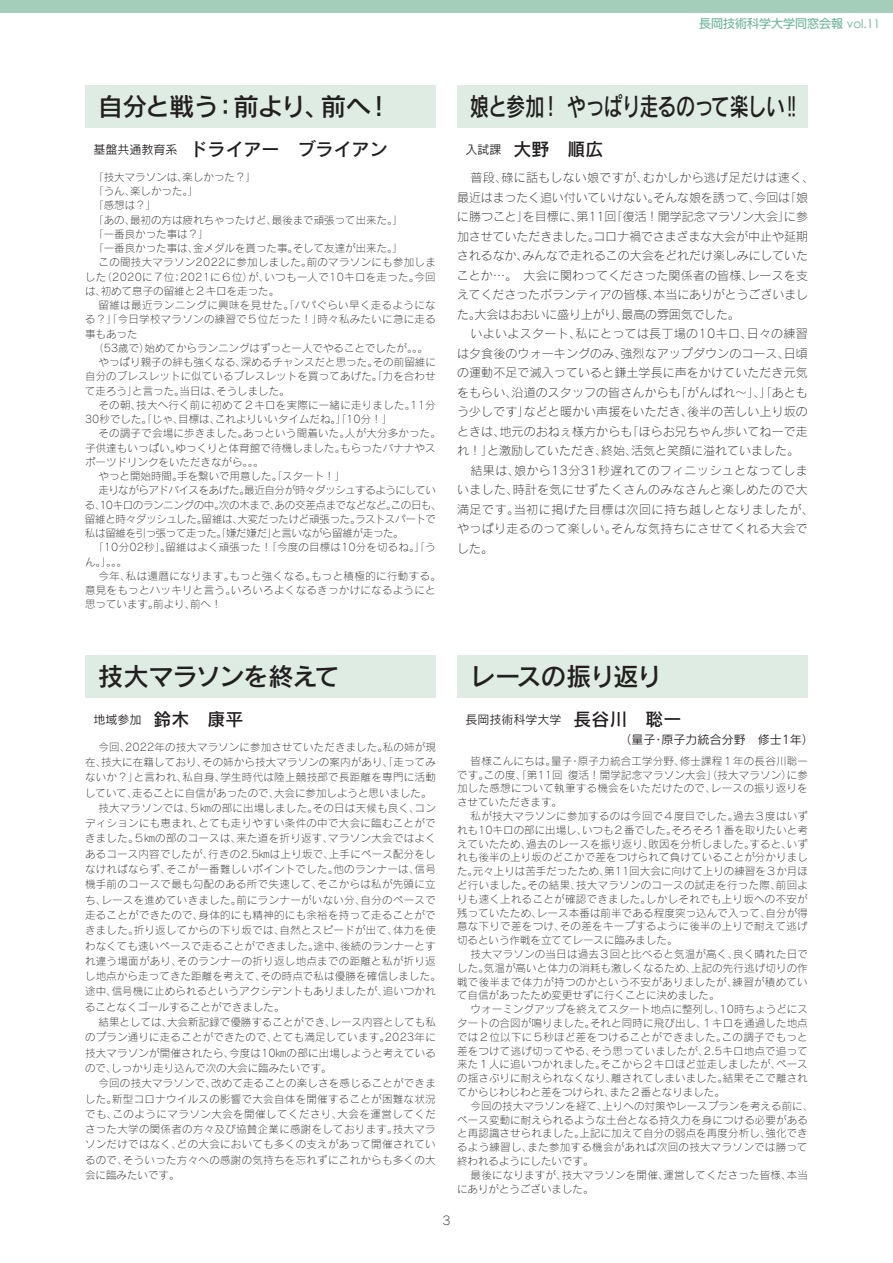
<style>
.page{position:relative;width:893px;height:1263px;background:#fff}
.page>*{position:absolute;margin:0;border:0;box-sizing:border-box;transform-origin:0 0}
.t1{font:25.5px "Rodin Pro DB";letter-spacing:-.055em;color:#231f20}
.t2{font:25.5px "Rodin Pro DB";letter-spacing:-.055em;color:#231f20;scale:.76 1}
.t3{font:25.5px "Rodin Pro DB";letter-spacing:-.075em;color:#231f20}
.t4{font:18px "Rodin Pro DB";color:#231f20}
.t5{font:12px/19.5px "Rodin Pro L";letter-spacing:.01em;color:#231f20}
.t6{font:12px/20.5px "Rodin Pro M";color:#231f20}
.t7{font:12px "Rodin Pro L";letter-spacing:.03em;color:#231f20}
.t8{font:12px "Rodin Pro L";letter-spacing:.045em;color:#231f20}
.t9{font:12px "Shin Go Pro";color:#69b396}
.t10{font:10.5px/13.8px "Rodin Pro L";letter-spacing:.015em;color:#231f20;text-align:justify}
.t11{font:10.5px "Rodin Pro L";letter-spacing:-.035em;color:#231f20}
.t12{font:10.5px "Rodin Pro L";letter-spacing:.035em;color:#231f20}
.t13{font:10.5px "Rodin Pro L";letter-spacing:-.03em;color:#231f20}
.t14{font:10.5px "Rodin Pro L";letter-spacing:-.04em;color:#231f20}
.t15{font:10.5px "Rodin Pro L";letter-spacing:.045em;color:#231f20}
.s1{font-family:"Century Gothic"}
.s2{font-family:"Rodin Pro M";font-size:12px}
.s3{font-family:"UD Shin Go Pr 6 N"}
.s4{font-family:"Rodin Pro DB";font-size:18px}
</style>
<div class="page">
<div style="left:0;top:0;width:893px;height:13px;background:#a4cdba"></div>
<div style="left:85px;top:85px;width:351px;height:43px;background:#deece4"></div>
<div style="left:457px;top:85px;width:351px;height:43px;background:#deece4"></div>
<div style="left:85px;top:655px;width:351px;height:42px;background:#deece4"></div>
<div style="left:457px;top:655px;width:351px;height:42px;background:#deece4"></div>
<p class="t9" style="left:699px;top:14px;width:183px">長岡技術科学大学同窓会報 <span class="s1">vol.11</span></p>
<h1 class="t1" style="left:98px;top:89px;width:295px">自分と戦う：前より、前へ！</h1>
<h2 class="t4" style="left:94px;top:137px;width:295px"><span class="s2">基盤共通教育系　</span>ドライアー　ブライアン</h2>
<p class="t10" style="left:93px;top:170px;width:164px">「技大マラソンは、楽しかった？」</p>
<p class="t10" style="left:93px;top:184px;width:106px">「うん、楽しかった。」</p>
<p class="t10" style="left:93px;top:198px;width:64px">「感想は？」</p>
<p class="t10" style="left:93px;top:212px;width:311px">「あの、最初の方は疲れちゃったけど、最後まで頑張って出来た。」</p>
<p class="t10" style="left:93px;top:227px;width:117px">「一番良かった事は？」</p>
<p class="t10" style="left:93px;top:241px;width:311px">「一番良かった事は、金メダルを貰った事。そして友達が出来た。」</p>
<p class="t10" style="left:99px;top:255px;width:339px">この間技大マラソン2022に参加しました。前のマラソンにも参加しま</p>
<p class="t10" style="left:85px;top:269px;width:352px">した（2020に７位；2021に６位）が、いつも一人で10キロを走った。今回</p>
<p class="t10" style="left:85px;top:284px;width:196px">は、初めて息子の留維と２キロを走った。</p>
<p class="t12" style="left:99px;top:298px;width:339px">留維は最近ランニングに興味を見せた。「パパぐらい早く走るようにな</p>
<p class="t10" style="left:85px;top:312px;width:352px">る？」「今日学校マラソンの練習で５位だった！」時々私みたいに急に走る</p>
<p class="t10" style="left:85px;top:326px;width:54px">事もあった</p>
<p class="t10" style="left:93px;top:341px;width:336px">（53歳で）始めてからランニングはずっと一人でやることでしたが。。。</p>
<p class="t10" style="left:99px;top:355px;width:339px">やっぱり親子の絆も強くなる、深めるチャンスだと思った。その前留維に</p>
<p class="t10" style="left:85px;top:369px;width:352px">自分のブレスレットに似ているブレスレットを買ってあげた。「力を合わせ</p>
<p class="t10" style="left:85px;top:383px;width:206px">て走ろう」と言った。当日は、そうしました。</p>
<p class="t10" style="left:99px;top:398px;width:339px">その朝、技大へ行く前に初めて２キロを実際に一緒に走りました。11分</p>
<p class="t10" style="left:85px;top:412px;width:309px">30秒でした。「じゃ、目標は、これよりいいタイムだね。」「10分！」</p>
<p class="t10" style="left:99px;top:426px;width:344px">その調子で会場に歩きました。あっという間着いた。人が大分多かった。</p>
<p class="t10" style="left:85px;top:440px;width:352px">子供達もいっぱい。ゆっくりと体育館で待機しました。もらったバナナやス</p>
<p class="t10" style="left:85px;top:455px;width:180px">ポーツドリンクをいただきながら。。。</p>
<p class="t10" style="left:99px;top:469px;width:248px">やっと開始時間。手を繋いで用意した。「スタート！」</p>
<p class="t14" style="left:98px;top:484px;width:339px">走りながらアドバイスをあげた。最近自分が時々ダッシュするようにしてい</p>
<p class="t11" style="left:85px;top:498px;width:358px">る、10キロのランニングの中。次の木まで、あの交差点までなどなど。この日も、</p>
<p class="t13" style="left:85px;top:512px;width:353px">留維と時々ダッシュした。留維は、大変だったけど頑張った。ラストスパートで</p>
<p class="t11" style="left:85px;top:526px;width:320px">私は留維を引っ張って走った。「嫌だ嫌だ」と言いながら留維が走った。</p>
<p class="t10" style="left:93px;top:540px;width:344px">「10分02秒」。留維はよく頑張った！「今度の目標は10分を切るね。」「う</p>
<p class="t10" style="left:85px;top:554px;width:43px">ん。」。。。</p>
<p class="t12" style="left:99px;top:569px;width:344px">今年、私は還暦になります。もっと強くなる。もっと積極的に行動する。</p>
<p class="t10" style="left:85px;top:583px;width:352px">意見をもっとハッキリと言う。いろいろよくなるきっかけになるようにと</p>
<p class="t10" style="left:85px;top:597px;width:138px">思っています。前より、前へ！</p>
<h1 class="t2" style="left:470px;top:89px;width:437px">娘と参加！ やっぱり走るのって楽しい<span class="s3">‼</span></h1>
<h2 class="t4" style="left:466px;top:137px;width:139px"><span class="s2">入試課　</span>大野　順広</h2>
<p class="t5" style="left:457px;top:167px;width:359px;text-indent:14px">普段、碌に話もしない娘ですが、むかしから逃げ足だけは速く、最近はまったく追い付いていけない。そんな娘を誘って、今回は「娘に勝つこと」を目標に、第11回「復活！開学記念マラソン大会」に参加させていただきました。コロナ禍でさまざまな大会が中止や延期されるなか、みんなで走れるこの大会をどれだけ楽しみにしていたことか…。　大会に関わってくださった関係者の皆様、レースを支えてくださったボランティアの皆様、本当にありがとうございました。大会はおおいに盛り上がり、最高の雰囲気でした。</p>
<p class="t5" style="left:471px;top:323px;width:339px">いよいよスタート、私にとっては長丁場の10キロ、日々の練習</p>
<p class="t5" style="left:457px;top:343px;width:352px">は夕食後のウォーキングのみ、強烈なアップダウンのコース、日頃</p>
<p class="t5" style="left:457px;top:362px;width:352px">の運動不足で滅入っていると鎌土学長に声をかけていただき元気</p>
<p class="t5" style="left:457px;top:382px;width:352px">をもらい、沿道のスタッフの皆さんからも「がんばれ～」、」「あとも</p>
<p class="t5" style="left:457px;top:401px;width:352px">う少しです」などと暖かい声援をいただき、後半の苦しい上り坂の</p>
<p class="t5" style="left:457px;top:421px;width:352px">ときは、地元のおねぇ様方からも「ほらお兄ちゃん歩いてねーで走</p>
<p class="t5" style="left:457px;top:440px;width:343px">れ！」と激励していただき、終始、活気と笑顔に溢れていました。</p>
<p class="t7" style="left:471px;top:462px;width:339px">結果は、娘から13分31秒遅れてのフィニッシュとなってしま</p>
<p class="t5" style="left:457px;top:479px;width:352px">いました、時計を気にせずたくさんのみなさんと楽しめたので大</p>
<p class="t8" style="left:457px;top:501px;width:358px">満足です。当初に掲げた目標は次回に持ち越しとなりましたが、</p>
<p class="t5" style="left:457px;top:518px;width:352px">やっぱり走るのって楽しい。そんな気持ちにさせてくれる大会で</p>
<p class="t5" style="left:457px;top:538px;width:37px">した。</p>
<h1 class="t1" style="left:98px;top:659px;width:244px">技大マラソンを終えて</h1>
<h1 class="t3" style="left:470px;top:659px;width:194px">レースの振り返り</h1>
<p class="t6" style="left:94px;top:708px;width:151px">地域参加　<span class="s4">鈴木　康平</span></p>
<p class="t10" style="left:99px;top:739px;width:339px">今回、2022年の技大マラソンに参加させていただきました。私の姉が現</p>
<p class="t10" style="left:85px;top:755px;width:352px">在、技大に在籍しており、その姉から技大マラソンの案内があり、「走ってみ</p>
<p class="t10" style="left:85px;top:770px;width:352px">ないか？」と言われ、私自身、学生時代は陸上競技部で長距離を専門に活動</p>
<p class="t10" style="left:85px;top:785px;width:348px">していて、走ることに自信があったので、大会に参加しようと思いました。</p>
<p class="t10" style="left:99px;top:801px;width:339px">技大マラソンでは、５㎞の部に出場しました。その日は天候も良く、コン</p>
<p class="t10" style="left:85px;top:816px;width:352px">ディションにも恵まれ、とても走りやすい条件の中で大会に臨むことがで</p>
<p class="t10" style="left:85px;top:831px;width:352px">きました。５㎞の部のコースは、来た道を折り返す、マラソン大会ではよく</p>
<p class="t10" style="left:85px;top:846px;width:352px">あるコース内容でしたが、行きの2.5㎞は上り坂で、上手にペース配分をし</p>
<p class="t10" style="left:85px;top:862px;width:352px">なければならず、そこが一番難しいポイントでした。他のランナーは、信号</p>
<p class="t10" style="left:85px;top:877px;width:352px">機手前のコースで最も勾配のある所で失速して、そこからは私が先頭に立</p>
<p class="t10" style="left:85px;top:892px;width:352px">ち、レースを進めていきました。前にランナーがいない分、自分のペースで</p>
<p class="t10" style="left:85px;top:908px;width:352px">走ることができたので、身体的にも精神的にも余裕を持って走ることがで</p>
<p class="t10" style="left:85px;top:923px;width:352px">きました。折り返してからの下り坂では、自然とスピードが出て、体力を使</p>
<p class="t10" style="left:85px;top:938px;width:352px">わなくても速いペースで走ることができました。途中、後続のランナーとす</p>
<p class="t10" style="left:85px;top:954px;width:352px">れ違う場面があり、そのランナーの折り返し地点までの距離と私が折り返</p>
<p class="t10" style="left:85px;top:969px;width:357px">し地点から走ってきた距離を考えて、その時点で私は優勝を確信しました。</p>
<p class="t10" style="left:85px;top:984px;width:352px">途中、信号機に止められるというアクシデントもありましたが、追いつかれ</p>
<p class="t10" style="left:85px;top:999px;width:201px">ることなくゴールすることができました。</p>
<p class="t10" style="left:99px;top:1015px;width:339px">結果としては、大会新記録で優勝することができ、レース内容としても私</p>
<p class="t10" style="left:85px;top:1030px;width:352px">のプラン通りに走ることができたので、とても満足しています。2023年に</p>
<p class="t10" style="left:85px;top:1045px;width:352px">技大マラソンが開催されたら、今度は10㎞の部に出場しようと考えている</p>
<p class="t10" style="left:85px;top:1061px;width:248px">ので、しっかり走り込んで次の大会に臨みたいです。</p>
<p class="t10" style="left:99px;top:1076px;width:339px">今回の技大マラソンで、改めて走ることの楽しさを感じることができま</p>
<p class="t10" style="left:85px;top:1091px;width:352px">した。新型コロナウイルスの影響で大会自体を開催することが困難な状況</p>
<p class="t15" style="left:85px;top:1107px;width:352px">でも、このようにマラソン大会を開催してくださり、大会を運営してくだ</p>
<p class="t10" style="left:85px;top:1122px;width:352px">さった大学の関係者の方々及び協賛企業に感謝をしております。技大マラ</p>
<p class="t10" style="left:85px;top:1137px;width:352px">ソンだけではなく、どの大会においても多くの支えがあって開催されてい</p>
<p class="t10" style="left:85px;top:1152px;width:352px">るので、そういった方々への感謝の気持ちを忘れずにこれからも多くの大</p>
<p class="t10" style="left:85px;top:1168px;width:96px">会に臨みたいです。</p>
<p class="t6" style="left:620px;top:708px;width:196px;text-indent:-154px">長岡技術科学大学　<span class="s4">長谷川　聡一<br></span>（量子・原子力統合分野　修士1年）</p>
<p class="t10" style="left:457px;top:754px;width:352px;text-indent:14px">皆様こんにちは。量子・原子力統合工学分野、修士課程１年の長谷川聡一です。この度、「第11回 復活！開学記念マラソン大会」（技大マラソン）に参加した感想について執筆する機会をいただけたので、レースの振り返りをさせていただきます。</p>
<p class="t10" style="left:457px;top:809px;width:352px;text-indent:14px">私が技大マラソンに参加するのは今回で４度目でした。過去３度はいずれも10キロの部に出場し、いつも２番でした。そろそろ１番を取りたいと考えていたため、過去のレースを振り返り、敗因を分析しました。すると、いずれも後半の上り坂のどこかで差をつけられて負けていることが分かりました。元々上りは苦手だったため、第11回大会に向けて上りの練習を３か月ほど行いました。その結果、技大マラソンのコースの試走を行った際、前回よりも速く上れることが確認できました。しかしそれでも上り坂への不安が残っていたため、レース本番は前半である程度突っ込んで入って、自分が得意な下りで差をつけ、その差をキープするように後半の上りで耐えて逃げ切るという作戦を立ててレースに臨みました。</p>
<p class="t10" style="left:457px;top:947px;width:352px;text-indent:14px">技大マラソンの当日は過去３回と比べると気温が高く、良く晴れた日でした。気温が高いと体力の消耗も激しくなるため、上記の先行逃げ切りの作戦で後半まで体力が持つのかという不安がありましたが、練習が積めていて自信があったため変更せずに行くことに決めました。</p>
<p class="t10" style="left:457px;top:1002px;width:352px;text-indent:14px">ウォーミングアップを終えてスタート地点に整列し、10時ちょうどにスタートの合図が鳴りました。それと同時に飛び出し、１キロを通過した地点では２位以下に５秒ほど差をつけることができました。この調子でもっと差をつけて逃げ切ってやる、そう思っていましたが、2.5キロ地点で追って来た１人に追いつかれました。そこから２キロほど並走しましたが、ペースの揺さぶりに耐えられなくなり、離されてしまいました。結果そこで離されてからじわじわと差をつけられ、また２番となりました。</p>
<p class="t10" style="left:457px;top:1099px;width:358px;text-align:left;text-indent:14px">今回の技大マラソンを経て、上りへの対策やレースプランを考える前に、ペース変動に耐えられるような土台となる持久力を身につける必要があると再認識させられました。上記に加えて自分の弱点を再度分析し、強化できるよう練習し、また参加する機会があれば次回の技大マラソンでは勝って終われるようにしたいです。</p>
<p class="t10" style="left:457px;top:1168px;width:352px;text-indent:14px">最後になりますが、技大マラソンを開催、運営してくださった皆様、本当にありがとうございました。</p>
<p class="t5" style="left:442px;top:1210px;width:10px">3</p>
</div>
